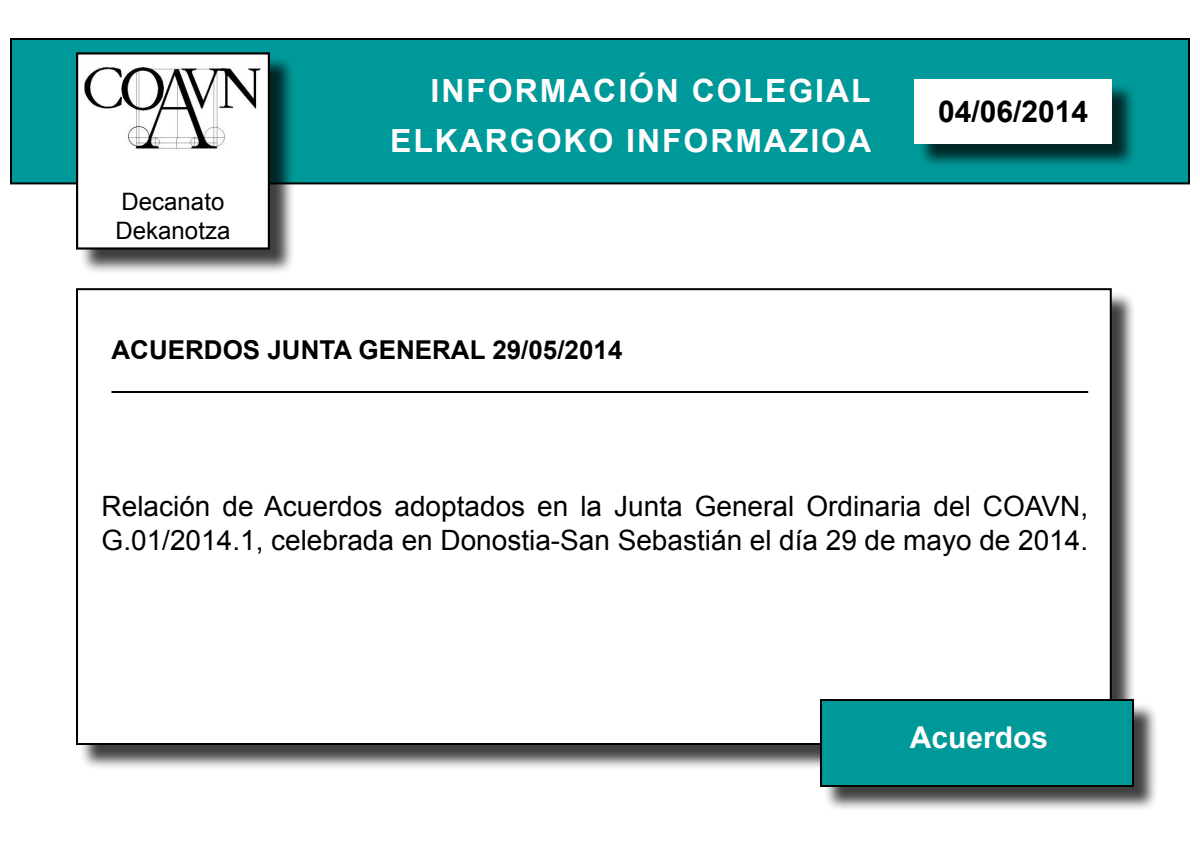
<style>
.page{position:relative;width:1200px;height:860px;background:#fff}
.page>*{position:absolute;margin:0;border:0;box-sizing:border-box;transform-origin:0 0}
.t1{font:700 32px "Arial";letter-spacing:.06em;color:#fffdfd}
.t2{font:700 30px "Arial";color:#000}
.t3{font:700 30px "Arial";color:#fffdfd}
.t4{font:28px/33.6px "Arial";color:#000}
.t5{font:700 26px "Arial";color:#000}
.t6{font:24px "Arial";color:#000}
</style>
<div class="page">
<div style="left:79px;top:291px;width:1058px;height:479px;background:#000;opacity:.75"></div>
<div style="left:77px;top:289px;width:1034px;height:455px;background:#fff"></div>
<div style="left:11px;top:39px;width:1178px;height:144px;background:#099"></div>
<div style="left:10px;top:38px;width:1180px;height:146px;border:2px solid #000"></div>
<div style="left:918px;top:82px;width:218px;height:87px;background:#000;opacity:.75"></div>
<div style="left:915px;top:79px;width:197px;height:65px;background:#fff"></div>
<div style="left:823px;top:702px;width:336px;height:110px;background:#000;opacity:.75"></div>
<div style="left:821px;top:700px;width:312px;height:86px;background:#099"></div>
<div style="left:820px;top:699px;width:314px;height:88px;border:2px solid #000"></div>
<div style="left:79px;top:55px;width:216px;height:219px;background:#000;opacity:.75"></div>
<div style="left:77px;top:53px;width:192px;height:196px;background:#fffdfd"></div>
<img style="left:84px;top:67px;width:177px;height:82px">
<div style="left:76px;top:52px;width:194px;height:198px;border:2px solid #000"></div>
<hr style="left:111px;top:391px;width:977px;height:2px;background:#000">
<p class="t6" style="left:122px;top:186px;width:104px">Decanato</p>
<p class="t6" style="left:116px;top:215px;width:116px">Dekanotza</p>
<p class="t1" style="left:431px;top:70px;width:442px">INFORMACIÓN COLEGIAL</p>
<p class="t1" style="left:390px;top:120px;width:483px">ELKARGOKO INFORMAZIOA</p>
<p class="t5" style="left:111px;top:332px;width:512px">ACUERDOS JUNTA GENERAL 29/05/2014</p>
<p class="t2" style="left:938px;top:92px;width:152px">04/06/2014</p>
<p class="t4" style="left:102px;top:490px;width:988px">Relación de Acuerdos adoptados en la Junta General Ordinaria del COAVN,<br>G.01/2014.1, celebrada en Donostia-San Sebastián el día 29 de mayo de 2014.</p>
<p class="t3" style="left:910px;top:717px;width:140px">Acuerdos</p>
</div>
